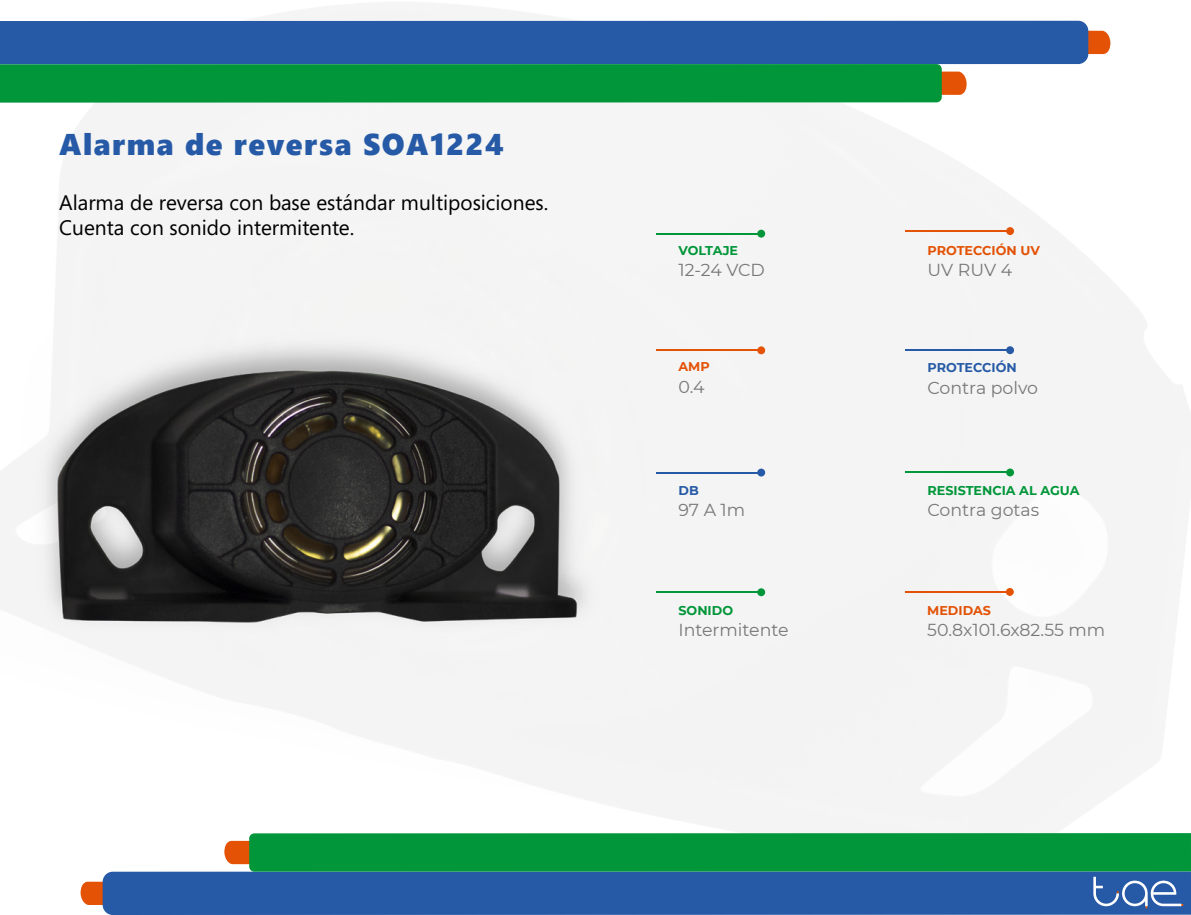
<style>
.page{position:relative;width:1191px;height:915px;background:#fff}
.page>*{position:absolute;margin:0;border:0;box-sizing:border-box;transform-origin:0 0}
.t1{font:30px "Segoe UI Black";letter-spacing:.05em;color:#265aa6}
.t2{font:21px/25.2px "Segoe";color:#000}
.t3{font:17.4px "Montserrat";color:#777}
.t4{font:700 12.75px "Montserrat";color:#009639}
.t5{font:700 12.75px "Montserrat";color:#e35205}
.t6{font:700 12.75px "Montserrat";color:#265aa6}
</style>
<div class="page">
<img style="left:0;top:8px;width:1191px;height:899px">
<img style="left:9px;top:330px;width:623px;height:334px">
<svg style="left:1088px;top:31px;width:22px;height:23px"></svg>
<div style="left:0;top:21px;width:1088px;height:43px;background:#265aa6"></div>
<svg style="left:0;top:64px;width:966px;height:39px;background:#0a973d"></svg>
<svg style="left:81px;top:881px;width:22px;height:23px"></svg>
<div style="left:103px;top:871px;width:1088px;height:43px;background:#265aa6"></div>
<svg style="left:224px;top:832px;width:967px;height:76px;background:#1b7c72"></svg>
<div style="left:757px;top:588px;width:8px;height:8px;background:#009639;border-radius:50%"></div>
<hr style="left:656px;top:591px;width:105px;height:1px;background:#009639">
<div style="left:757px;top:230px;width:8px;height:7px;background:#009639;border-radius:50%"></div>
<hr style="left:656px;top:233px;width:105px;height:1px;background:#009639">
<div style="left:757px;top:346px;width:8px;height:8px;background:#e35205;border-radius:50%"></div>
<hr style="left:656px;top:349px;width:105px;height:2px;background:#e35205">
<div style="left:757px;top:468px;width:8px;height:8px;background:#265aa6;border-radius:50%"></div>
<hr style="left:656px;top:471px;width:105px;height:2px;background:#265aa6">
<div style="left:1006px;top:587px;width:7px;height:8px;background:#e35205;border-radius:50%"></div>
<hr style="left:905px;top:591px;width:104px;height:1px;background:#e35205">
<div style="left:1006px;top:468px;width:8px;height:8px;background:#009639;border-radius:50%"></div>
<hr style="left:905px;top:471px;width:105px;height:2px;background:#009639">
<div style="left:1006px;top:346px;width:8px;height:8px;background:#265aa6;border-radius:50%"></div>
<hr style="left:905px;top:349px;width:105px;height:2px;background:#265aa6">
<div style="left:1006px;top:227px;width:8px;height:8px;background:#e35205;border-radius:50%"></div>
<hr style="left:905px;top:230px;width:105px;height:2px;background:#e35205">
<h1 class="t1" style="left:59px;top:123px;width:446px">Alarma de reversa SOA1224</h1>
<p class="t2" style="left:59px;top:189px;width:490px">Alarma de reversa con base estándar multiposiciones.<br>Cuenta con sonido intermitente.</p>
<p class="t4" style="left:678px;top:241px;width:61px">VOLTAJE</p>
<p class="t3" style="left:678px;top:258px;width:88px">12-24 VCD</p>
<p class="t5" style="left:678px;top:357px;width:33px">AMP</p>
<p class="t3" style="left:678px;top:374px;width:28px">0.4</p>
<p class="t6" style="left:678px;top:481px;width:22px">DB</p>
<p class="t3" style="left:678px;top:498px;width:68px">97 A 1m</p>
<p class="t4" style="left:678px;top:601px;width:56px">SONIDO</p>
<p class="t3" style="left:678px;top:618px;width:112px">Intermitente</p>
<p class="t5" style="left:927px;top:241px;width:114px">PROTECCIÓN UV</p>
<p class="t3" style="left:927px;top:257px;width:86px">UV RUV 4</p>
<p class="t6" style="left:927px;top:358px;width:91px">PROTECCIÓN</p>
<p class="t3" style="left:927px;top:375px;width:112px">Contra polvo</p>
<p class="t4" style="left:927px;top:481px;width:153px">RESISTENCIA AL AGUA</p>
<p class="t3" style="left:927px;top:497px;width:113px">Contra gotas</p>
<p class="t5" style="left:927px;top:601px;width:65px">MEDIDAS</p>
<p class="t3" style="left:927px;top:618px;width:179px">50.8x101.6x82.55 mm</p>
</div>
